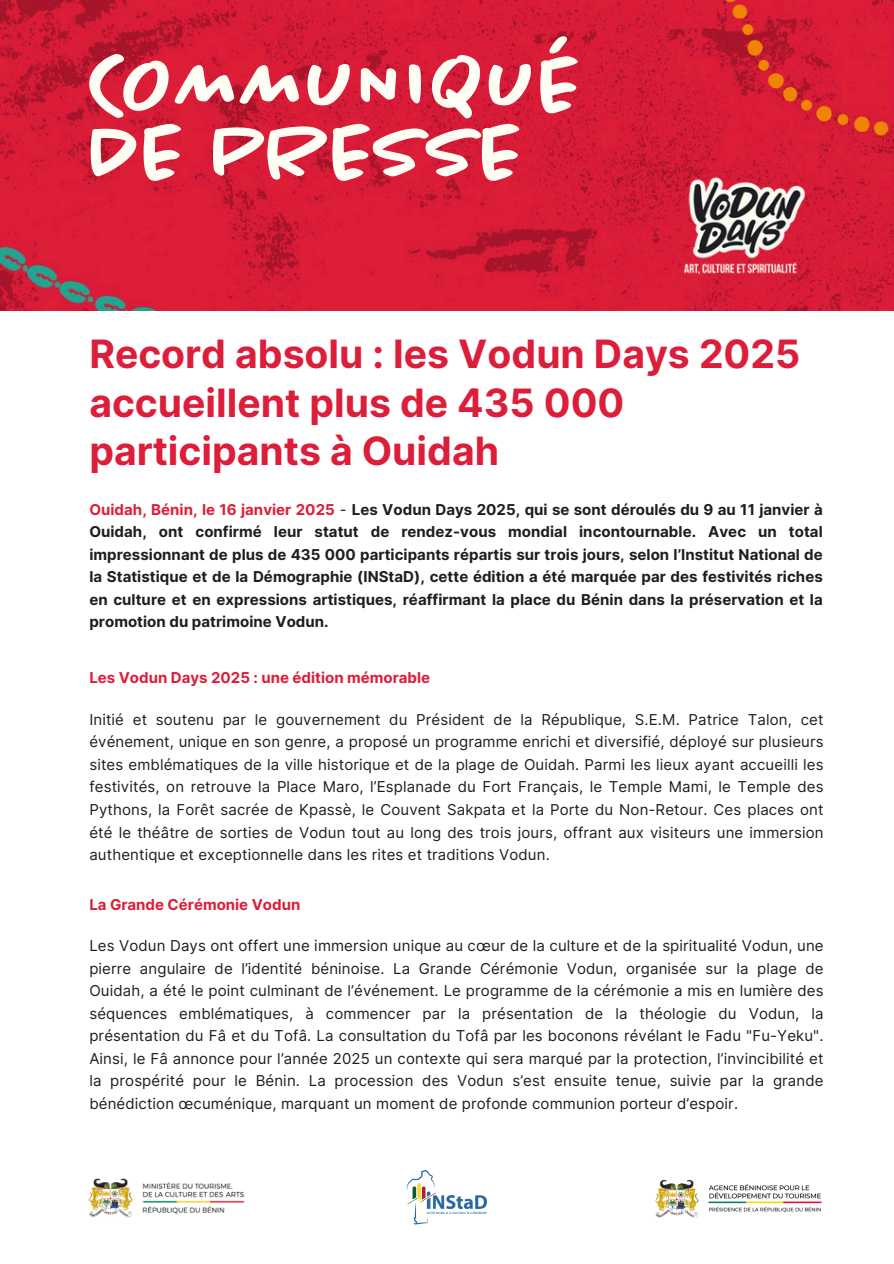
<style>
.page{position:relative;width:894px;height:1264px;background:#fff}
.page>*{position:absolute;margin:0;border:0;box-sizing:border-box;transform-origin:0 0}
.t1{font:500 84.9px/67.5px "Chantal";color:#fffef4}
.t2{font:700 39px/48.2px "Inter";color:#dc1e3b}
.t3{font:15px/22.5px "Inter";letter-spacing:.01em;color:#1c1e21;text-align:justify}
.t4{font:700 15px/22.5px "Inter";letter-spacing:.005em;color:#1c1e21;text-align:justify}
.t5{font:700 15px "Inter";color:#dc1e3b}
.s1{color:#dc1e3b}
.s2{font-weight:400}
</style>
<div class="page">
<img style="left:0;top:0;width:893px;height:310px">
<img style="left:683px;top:157px;width:121px;height:102px">
<img style="left:683px;top:259px;width:121px;height:17px">
<img style="left:406px;top:1170px;width:81px;height:55px">
<img style="left:655px;top:1179px;width:167px;height:39px">
<img style="left:88px;top:1178px;width:157px;height:40px">
<h2 class="t1" style="left:89px;top:55px;width:495px">COMMUNIQUé<br>DE PRESSE</h2>
<p class="t2" style="left:89px;top:330px;width:712px">Record absolu : les Vodun Days 2025 accueillent plus de 435 000 participants à Ouidah</p>
<p class="t4" style="left:89px;top:498px;width:734px"><span class="s1">Ouidah, Bénin, le 16 janvier 2025</span> <span class="s2">-</span> Les Vodun Days 2025, qui se sont déroulés du 9 au 11 janvier à Ouidah, ont confirmé leur statut de rendez-vous mondial incontournable. Avec un total impressionnant de plus de 435 000 participants répartis sur trois jours, selon l’Institut National de la Statistique et de la Démographie (INStaD), cette édition a été marquée par des festivités riches en culture et en expressions artistiques, réaffirmant la place du Bénin dans la préservation et la promotion du patrimoine Vodun.</p>
<h1 class="t5" style="left:89px;top:668px;width:342px">Les Vodun Days 2025 : une édition mémorable</h1>
<p class="t3" style="left:89px;top:708px;width:735px">Initié et soutenu par le gouvernement du Président de la République, S.E.M. Patrice Talon, cet événement, unique en son genre, a proposé un programme enrichi et diversifié, déployé sur plusieurs sites emblématiques de la ville historique et de la plage de Ouidah. Parmi les lieux ayant accueilli les festivités, on retrouve la Place Maro, l’Esplanade du Fort Français, le Temple Mami, le Temple des Pythons, la Forêt sacrée de Kpassè, le Couvent Sakpata et la Porte du Non-Retour. Ces places ont été le théâtre de sorties de Vodun tout au long des trois jours, offrant aux visiteurs une immersion authentique et exceptionnelle dans les rites et traditions Vodun.</p>
<p class="t5" style="left:89px;top:895px;width:212px">La Grande Cérémonie Vodun</p>
<h3 class="t3" style="left:89px;top:934px;width:735px">Les Vodun Days ont offert une immersion unique au cœur de la culture et de la spiritualité Vodun, une pierre angulaire de l’identité béninoise. La Grande Cérémonie Vodun, organisée sur la plage de Ouidah, a été le point culminant de l’événement. Le programme de la cérémonie a mis en lumière des séquences emblématiques, à commencer par la présentation de la théologie du Vodun, la présentation du Fâ et du Tofâ. La consultation du Tofâ par les boconons révélant le Fadu "Fu-Yeku".<br>Ainsi, le Fâ annonce pour l’année 2025 un contexte qui sera marqué par la protection, l’invincibilité et la prospérité pour le Bénin. La procession des Vodun s’est ensuite tenue, suivie par la grande bénédiction œcuménique, marquant un moment de profonde communion porteur d’espoir.</h3>
</div>
